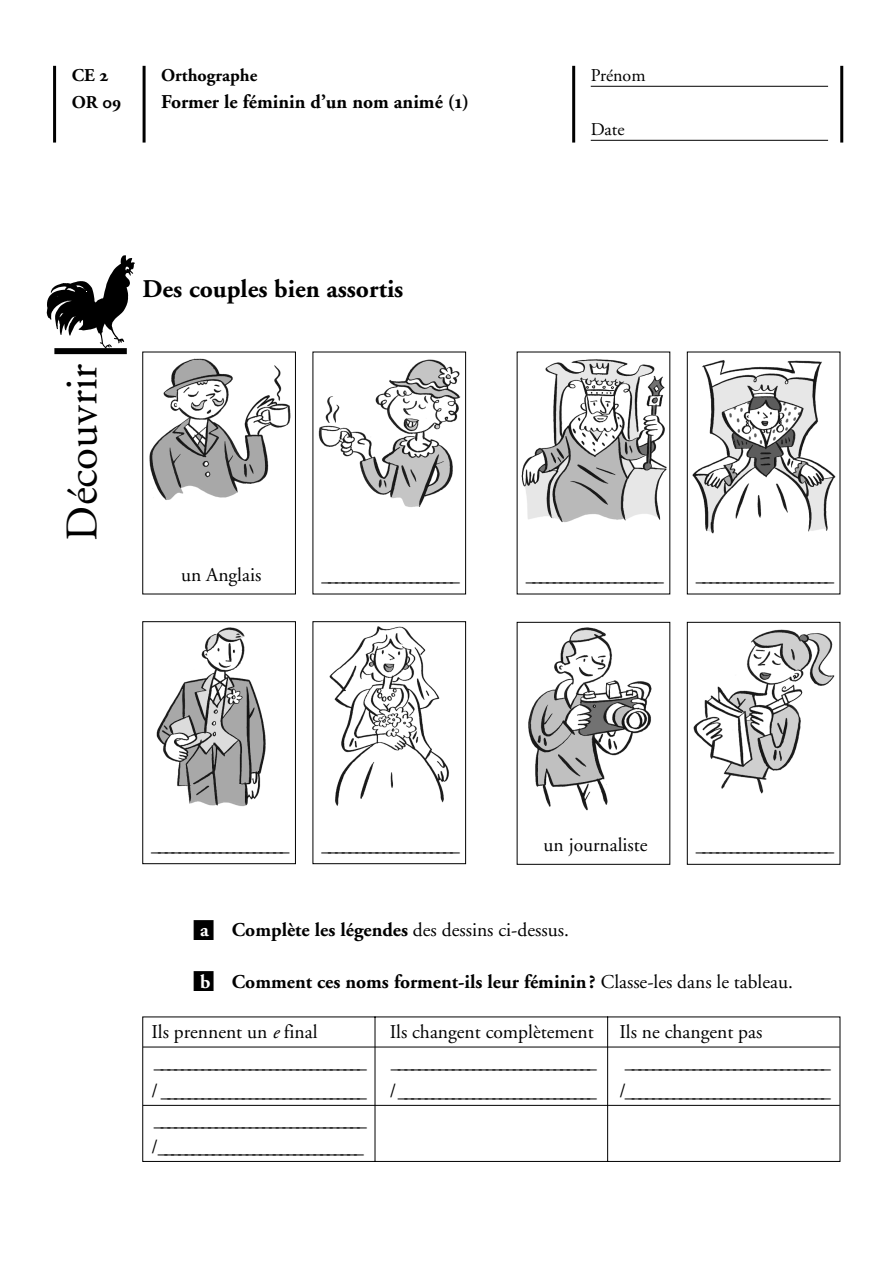
<style>
.page{position:relative;width:893px;height:1262px;background:#fff}
.page>*{position:absolute;margin:0;border:0;box-sizing:border-box;transform-origin:0 0}
.t1{font:45px "B Garamond";color:#000}
.t2{font:700 25.5px "B Garamond";color:#000}
.t3{font:19.5px/29.1px "B Garamond";color:#000;text-align:justify}
.t4{font:700 19.5px "B Garamond";color:#000}
.t5{font:700 18px/27px "B Garamond";color:#000}
.t6{font:18px "B Garamond";color:#000}
.s1{font-size:36px}
.s2{font-weight:700;color:#fff}
.s3{font-weight:700}
.s4{font-weight:400;font-size:36px}
.s5{color:#fff}
.s6{font-weight:400}
.s7{font-style:italic}
</style>
<div class="page">
<hr style="left:53px;top:66px;width:3px;height:76px;background:#000">
<svg style="left:142px;top:66px;width:4px;height:76px"></svg>
<hr style="left:572px;top:66px;width:3px;height:76px;background:#000">
<hr style="left:840px;top:66px;width:3px;height:76px;background:#000">
<hr style="left:590px;top:86px;width:238px;height:1px;background:#000">
<hr style="left:590px;top:140px;width:238px;height:1px;background:#000">
<div style="left:54px;top:348px;width:73px;height:6px;background:#000"></div>
<svg style="left:46px;top:255px;width:89px;height:94px"></svg>
<svg style="left:142px;top:1016px;width:698px;height:146px"></svg>
<div style="left:142px;top:352px;width:154px;height:242px;border:1px solid #000"></div>
<div style="left:313px;top:352px;width:153px;height:242px;border:1px solid #000"></div>
<div style="left:687px;top:352px;width:153px;height:242px;border:1px solid #000"></div>
<div style="left:142px;top:621px;width:154px;height:243px;border:1px solid #000"></div>
<div style="left:313px;top:621px;width:153px;height:243px;border:1px solid #000"></div>
<div style="left:687px;top:622px;width:153px;height:242px;border:1px solid #000"></div>
<img style="left:149px;top:358px;width:142px;height:142px">
<img style="left:156px;top:627px;width:110px;height:180px">
<img style="left:329px;top:626px;width:120px;height:180px">
<img style="left:528px;top:627px;width:124px;height:184px">
<img style="left:693px;top:629px;width:142px;height:164px">
<img style="left:318px;top:359px;width:143px;height:148px">
<img style="left:521px;top:359px;width:146px;height:164px">
<img style="left:692px;top:360px;width:144px;height:173px">
<p class="t5" style="left:72px;top:63px;width:51px">CE 2<br>OR 09</p>
<p class="t5" style="left:161px;top:63px;width:98px">Orthographe</p>
<p class="t4" style="left:161px;top:94px;width:309px">Former le féminin d’un nom animé (1)</p>
<h1 class="t1" style="left:65px;top:540px;width:178px;rotate:-90deg">Découvrir</h1>
<h2 class="t2" style="left:142px;top:279px;width:262px">Des couples bien assortis</h2>
<p class="t6" style="left:590px;top:68px;width:56px">Prénom</p>
<p class="t6" style="left:590px;top:122px;width:35px">Date</p>
<p class="t3" style="left:181px;top:562px;width:82px">un Anglais</p>
<p class="t3" style="left:321px;top:562px;width:140px">____________________</p>
<p class="t3" style="left:525px;top:562px;width:140px">____________________</p>
<p class="t3" style="left:695px;top:562px;width:140px">____________________</p>
<p class="t3" style="left:151px;top:831px;width:140px">____________________</p>
<p class="t3" style="left:321px;top:831px;width:140px">____________________</p>
<p class="t3" style="left:543px;top:832px;width:105px">un journaliste</p>
<p class="t3" style="left:695px;top:832px;width:140px">____________________</p>
<p class="t3" style="left:193px;top:916px;width:377px"><span class="s1">•</span><span class="s2">a</span> <span class="s3">Complète les légendes</span> des dessins ci-dessus.</p>
<p class="t4" style="left:193px;top:974px;width:601px"><span class="s4">•</span><span class="s5">b</span> Comment ces noms forment-ils leur féminin ? <span class="s6">Classe-les dans le tableau.</span></p>
<p class="t3" style="left:151px;top:1019px;width:167px">Ils prennent un <span class="s7">e</span> final</p>
<p class="t3" style="left:390px;top:1019px;width:205px">Ils changent complètement</p>
<p class="t3" style="left:619px;top:1019px;width:144px">Ils ne changent pas</p>
<p class="t3" style="left:154px;top:1048px;width:444px">_______________________________ ______________________________</p>
<p class="t3" style="left:151px;top:1048px;width:681px;text-indent:473px">______________________________ / ______________________________ / _____________________________ /______________________________ _______________________________</p>
<p class="t3" style="left:151px;top:1133px;width:214px">/______________________________</p>
</div>
